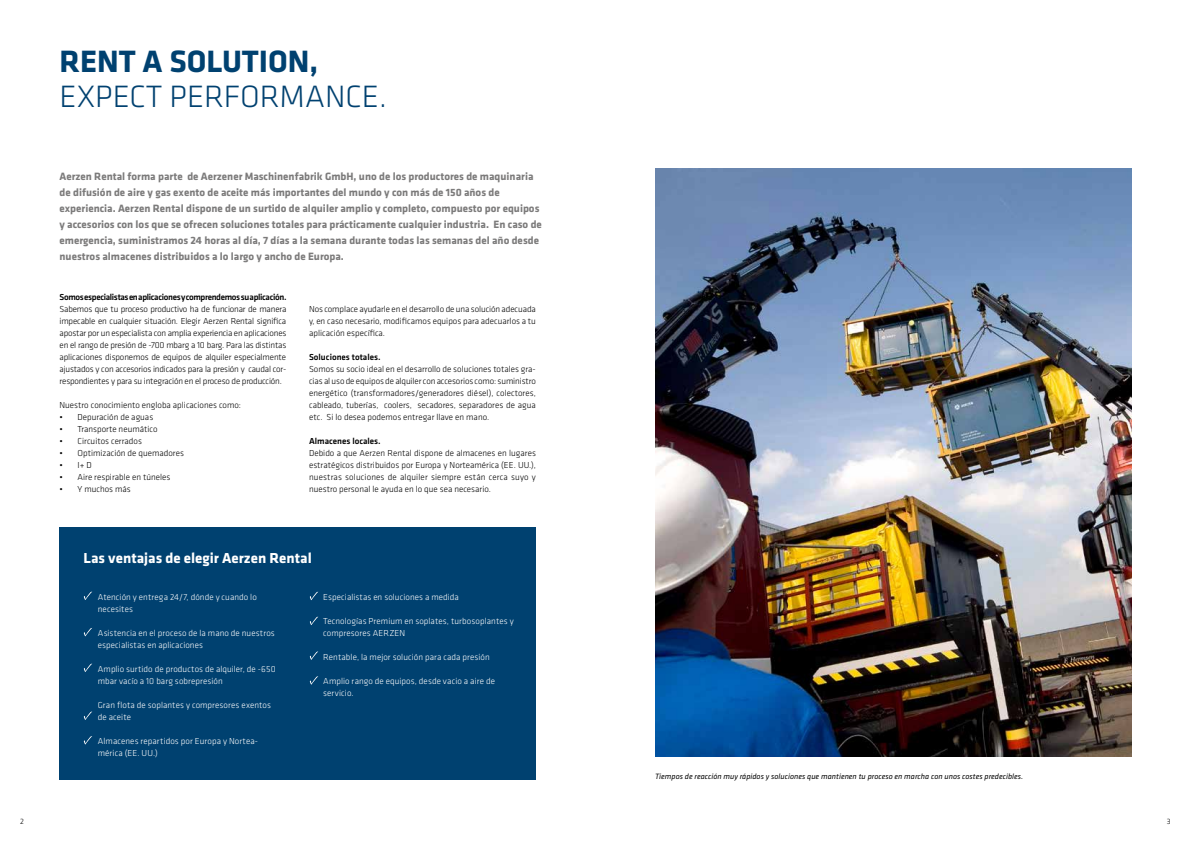
<style>
.page{position:relative;width:1191px;height:842px;background:#fff}
.page>*{position:absolute;margin:0;border:0;box-sizing:border-box;transform-origin:0 0}
.t1{font:300 32px "Klavika";color:#004170}
.t2{font:700 32px "Klavika";color:#004170}
.t3{font:700 15px "Klavika";color:#fff}
.t4{font:700 11px/16px "Klavika";color:#7c7b7b}
.t5{font:300 9px/12px "Klavika";color:#000;text-align:justify}
.t6{font:300 9px/12px "Klavika";letter-spacing:.005em;color:#fff}
.t7{font:500 9px "Klavika";letter-spacing:-.04em;color:#000}
.t8{font:500 9px "Klavika";color:#000}
.t9{font:italic 8px "Klavika";letter-spacing:.005em;color:#000}
.t10{font:300 8px "Klavika";color:#000}
</style>
<div class="page">
<div style="left:60px;top:527px;width:476px;height:253px;background:#004170"></div>
<svg style="left:84px;top:591px;width:8px;height:9px"></svg>
<svg style="left:84px;top:628px;width:8px;height:8px"></svg>
<svg style="left:84px;top:663px;width:8px;height:9px"></svg>
<svg style="left:84px;top:711px;width:8px;height:9px"></svg>
<svg style="left:310px;top:592px;width:8px;height:8px"></svg>
<svg style="left:310px;top:617px;width:8px;height:8px"></svg>
<svg style="left:310px;top:651px;width:8px;height:9px"></svg>
<svg style="left:310px;top:676px;width:8px;height:9px"></svg>
<svg style="left:84px;top:736px;width:8px;height:8px"></svg>
<img style="left:655px;top:168px;width:476px;height:589px">
<h1 class="t2" style="left:60px;top:38px;width:260px">RENT A SOLUTION,</h1>
<h1 class="t1" style="left:60px;top:77px;width:329px">EXPECT PERFORMANCE.</h1>
<p class="t4" style="left:60px;top:168px;width:484px">Aerzen Rental forma parte de Aerzener Maschinenfabrik GmbH, uno de los productores de maquinaria de difusión de aire y gas exento de aceite más importantes del mundo y con más de 150 años de experiencia. Aerzen Rental dispone de un surtido de alquiler amplio y completo, compuesto por equipos y accesorios con los que se ofrecen soluciones totales para prácticamente cualquier industria. En caso de emergencia, suministramos 24 horas al día, 7 días a la semana durante todas las semanas del año desde nuestros almacenes distribuidos a lo largo y ancho de Europa.</p>
<p class="t7" style="left:60px;top:291px;width:228px">Somos especialistas en aplicaciones y comprendemos su aplicación.</p>
<p class="t5" style="left:60px;top:303px;width:228px">Sabemos que tu proceso productivo ha de funcionar de manera impecable en cualquier situación. Elegir Aerzen Rental significa apostar por un especialista con amplia experiencia en aplicaciones en el rango de presión de -700 mbarg a 10 barg. Para las distintas aplicaciones disponemos de equipos de alquiler especialmente ajustados y con accesorios indicados para la presión y caudal cor&shy;respondientes y para su integración en el proceso de producción.</p>
<p class="t5" style="left:60px;top:399px;width:183px">Nuestro conocimiento engloba aplicaciones como:</p>
<p class="t5" style="left:60px;top:411px;width:95px">• Depuración de aguas</p>
<p class="t5" style="left:60px;top:423px;width:99px">• Transporte neumático</p>
<p class="t5" style="left:60px;top:435px;width:84px">• Circuitos cerrados</p>
<p class="t5" style="left:60px;top:447px;width:126px">• Optimización de quemadores</p>
<p class="t5" style="left:60px;top:459px;width:34px">• I+ D</p>
<p class="t5" style="left:60px;top:471px;width:112px">• Aire respirable en túneles</p>
<p class="t5" style="left:60px;top:483px;width:73px">• Y muchos más</p>
<p class="t5" style="left:309px;top:303px;width:228px">Nos complace ayudarle en el desarrollo de una solución adecuada y, en caso necesario, modificamos equipos para adecuarlos a tu aplicación específica.</p>
<p class="t8" style="left:309px;top:351px;width:73px">Soluciones totales.</p>
<p class="t5" style="left:309px;top:363px;width:228px">Somos su socio ideal en el desarrollo de soluciones totales gra&shy;cias al uso de equipos de alquiler con accesorios como: suministro energético (transformadores/generadores diésel), colectores, cableado, tuberías, coolers, secadores, separadores de agua etc. Si lo desea podemos entregar llave en mano.</p>
<p class="t8" style="left:309px;top:435px;width:73px">Almacenes locales.</p>
<p class="t5" style="left:309px;top:447px;width:228px">Debido a que Aerzen Rental dispone de almacenes en lugares estratégicos distribuidos por Europa y Norteamérica (EE. UU.), nuestras soluciones de alquiler siempre están cerca suyo y nuestro personal le ayuda en lo que sea necesario.</p>
<h2 class="t3" style="left:84px;top:547px;width:230px">Las ventajas de elegir Aerzen Rental</h2>
<p class="t6" style="left:98px;top:591px;width:160px">Atención y entrega 24/7, dónde y cuando lo necesites</p>
<p class="t6" style="left:98px;top:627px;width:178px">Asistencia en el proceso de la mano de nuestros especialistas en aplicaciones</p>
<p class="t6" style="left:98px;top:663px;width:179px">Amplio surtido de productos de alquiler, de -650 mbar vacío a 10 barg sobrepresión</p>
<p class="t6" style="left:98px;top:699px;width:175px">Gran flota de soplantes y compresores exentos de aceite</p>
<p class="t6" style="left:98px;top:735px;width:162px">Almacenes repartidos por Europa y Nortea&shy;mérica (EE. UU.)</p>
<p class="t6" style="left:323px;top:591px;width:137px">Especialistas en soluciones a medida</p>
<p class="t6" style="left:323px;top:615px;width:192px">Tecnologías Premium en soplates, turbosoplantes y compresores AERZEN</p>
<p class="t6" style="left:323px;top:651px;width:168px">Rentable, la mejor solución para cada presión</p>
<p class="t6" style="left:323px;top:675px;width:173px">Amplio rango de equipos, desde vacio a aire de servicio.</p>
<p class="t9" style="left:655px;top:771px;width:370px">Tiempos de reacción muy rápidos y soluciones que mantienen tu proceso en marcha con unos costes predecibles.</p>
<p class="t10" style="left:20px;top:816px;width:5px">2</p>
<p class="t10" style="left:1166px;top:816px;width:5px">3</p>
</div>
